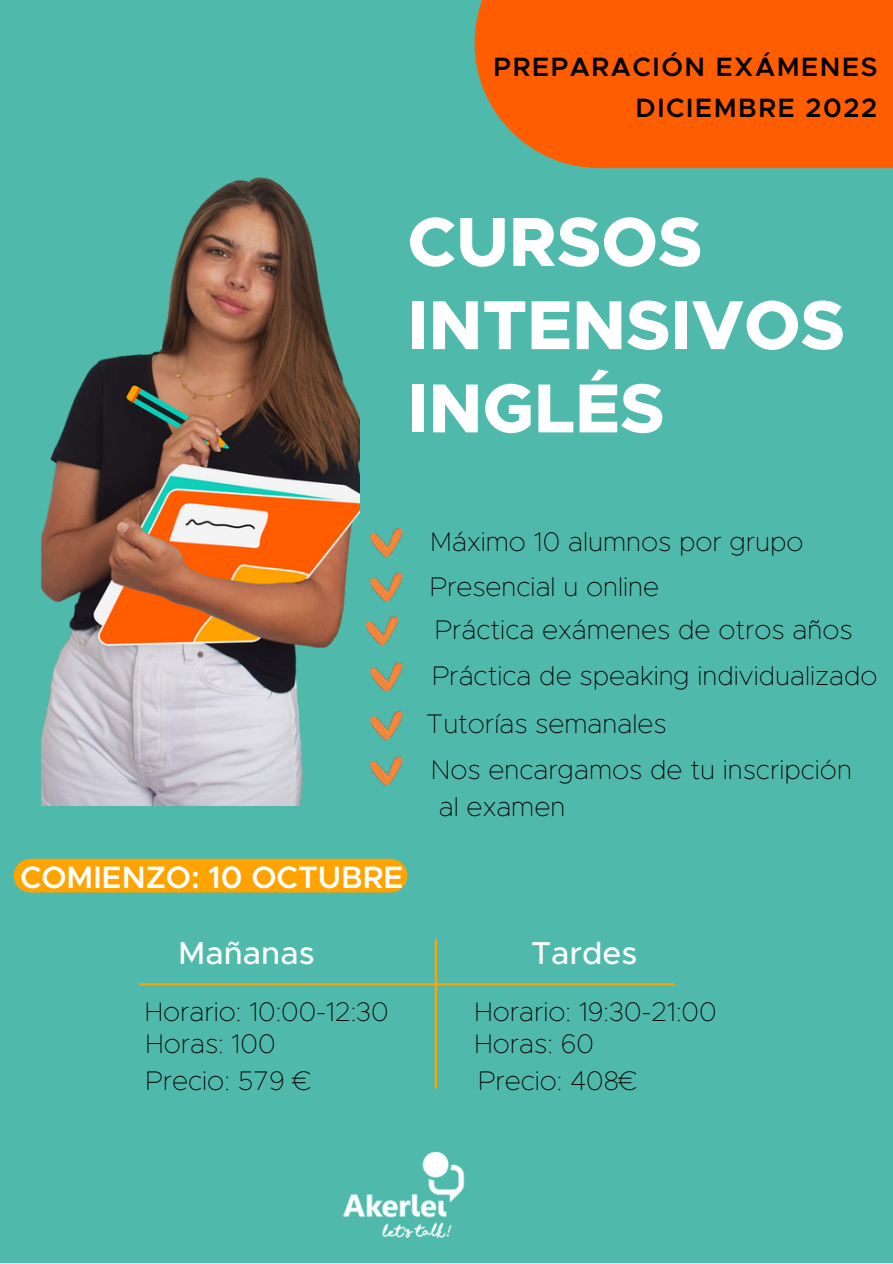
<style>
.page{position:relative;width:893px;height:1264px;background:#fff}
.page>*{position:absolute;margin:0;border:0;box-sizing:border-box;transform-origin:0 0}
.t1{font:800 69.6px/83.2px "Metropolis";color:#fff}
.t2{font:500 31.8px "Metropolis";color:#fff}
.t3{font:600 31.05px "Metropolis";color:#fff}
.t4{font:100 27px/31.7px "Metropolis";color:#000}
.t5{font:600 26.7px/41.5px "Metropolis";letter-spacing:.06em;color:#000;text-align:right}
</style>
<div class="page">
<div style="left:0;top:0;width:892px;height:1262px;background:#4fbaab"></div>
<img style="left:41px;top:177px;width:319px;height:628px">
<div style="left:474px;top:0;width:418px;height:168px;background:#ff5d01"></div>
<div style="left:30px;top:858px;width:360px;height:34px;background:#ffa300"></div>
<hr style="left:139px;top:983px;width:535px;height:2px;background:#ffa300">
<img style="left:343px;top:1151px;width:122px;height:87px">
<hr style="left:435px;top:938px;width:2px;height:150px;background:#ffa300">
<img style="left:370px;top:527px;width:33px;height:31px">
<img style="left:370px;top:572px;width:33px;height:30px">
<img style="left:365px;top:615px;width:34px;height:31px">
<img style="left:370px;top:662px;width:33px;height:30px">
<img style="left:370px;top:710px;width:33px;height:31px">
<img style="left:370px;top:755px;width:33px;height:31px">
<p class="t5" style="left:493px;top:47px;width:385px">PREPARACIÓN EXÁMENES<br>DICIEMBRE 2022</p>
<h1 class="t1" style="left:407px;top:204px;width:439px">CURSOS<br>INTENSIVOS<br>INGLÉS</h1>
<p class="t3" style="left:20px;top:863px;width:385px">COMIENZO: 10 OCTUBRE</p>
<p class="t2" style="left:178px;top:938px;width:138px">Mañanas</p>
<p class="t4" style="left:145px;top:997px;width:245px">Horario: 10:00-12:30<br>Horas: 100</p>
<p class="t4" style="left:145px;top:1066px;width:167px">Precio: 579 €</p>
<p class="t4" style="left:430px;top:521px;width:424px;line-height:43.5px">Máximo 10 alumnos por grupo<br>Presencial u online<br>Práctica exámenes de otros años</p>
<p class="t4" style="left:426px;top:652px;width:452px;line-height:48.6px">Práctica de speaking individualizado<br>Tutorías semanales</p>
<p class="t4" style="left:431px;top:752px;width:422px;line-height:37px">Nos encargamos de tu inscripción al examen</p>
<p class="t2" style="left:531px;top:938px;width:108px">Tardes</p>
<p class="t4" style="left:474px;top:997px;width:243px">Horario: 19:30-21:00<br>Horas: 60</p>
<p class="t4" style="left:478px;top:1066px;width:161px">Precio: 408€</p>
</div>
